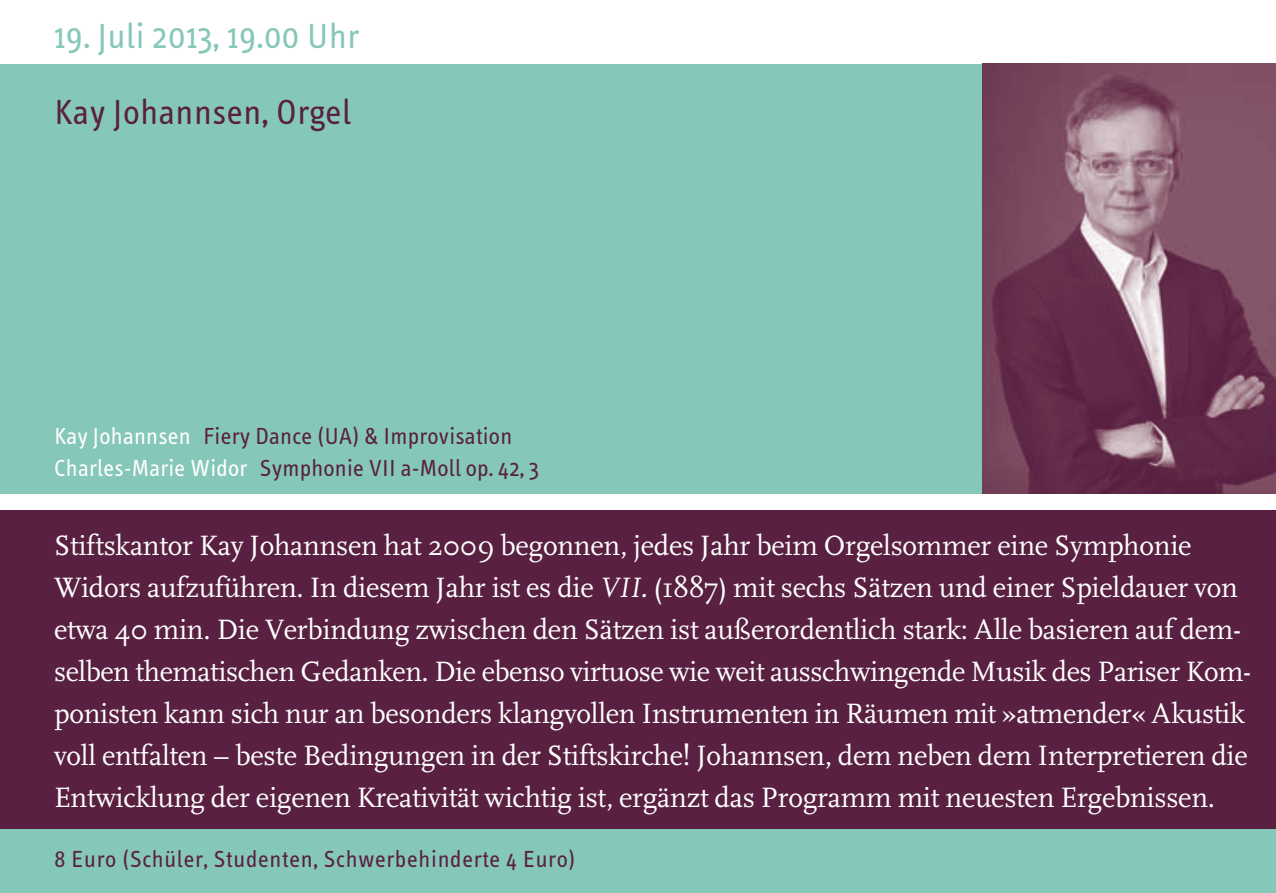
<style>
.page{position:relative;width:1276px;height:893px;background:#fff}
.page>*{position:absolute;margin:0;border:0;box-sizing:border-box;transform-origin:0 0}
.t1{font:36px "Info Text";letter-spacing:.015em;color:#85c7b9}
.t2{font:36px "Info Text";letter-spacing:.015em;color:#592041}
.t3{font:29.4px/42px "Scala";letter-spacing:-.01em;color:#fff}
.t4{font:24px/31.5px "Info Text";letter-spacing:.01em;color:#592041}
.t5{font:24px "Info Text";letter-spacing:.03em;color:#592041}
.s1{color:#fff}
.s2{font-style:italic}
</style>
<div class="page">
<div style="left:0;top:64px;width:1276px;height:429px;background:#85c7b9"></div>
<div style="left:0;top:829px;width:1276px;height:64px;background:#85c7b9"></div>
<div style="left:0;top:510px;width:1276px;height:319px;background:#592041"></div>
<img style="left:982px;top:64px;width:294px;height:429px">
<p class="t1" style="left:54px;top:16px;width:307px">19. Juli 2013, 19.00 Uhr</p>
<p class="t2" style="left:54px;top:92px;width:299px">Kay Johannsen, Orgel</p>
<p class="t4" style="left:54px;top:421px;width:486px"><span class="s1">Kay Johannsen</span> Fiery Dance (UA) &amp; Improvisation<br><span class="s1">Charles-Marie Widor</span> Symphonie VII a-Moll op. 42, 3</p>
<p class="t3" style="left:54px;top:525px;width:1196px">Stiftskantor Kay Johannsen hat 2009 begonnen, jedes Jahr beim Orgelsommer eine Symphonie Widors aufzuführen. In diesem Jahr ist es die <span class="s2">VII.</span> (1887) mit sechs Sätzen und einer Spieldauer von etwa 40 min. Die Verbindung zwischen den Sätzen ist außerordentlich stark: Alle basieren auf dem&shy;selben thematischen Gedanken. Die ebenso virtuose wie weit ausschwingende Musik des Pariser Kom&shy;ponisten kann sich nur an besonders klangvollen Instrumenten in Räumen mit »atmender« Akustik voll entfalten – beste Bedingungen in der Stiftskirche! Johannsen, dem neben dem Interpretieren die Entwicklung der eigenen Kreativität wichtig ist, ergänzt das Programm mit neuesten Ergebnissen.</p>
<p class="t5" style="left:54px;top:846px;width:523px">8 Euro (Schüler, Studenten, Schwerbehinderte 4 Euro)</p>
</div>
